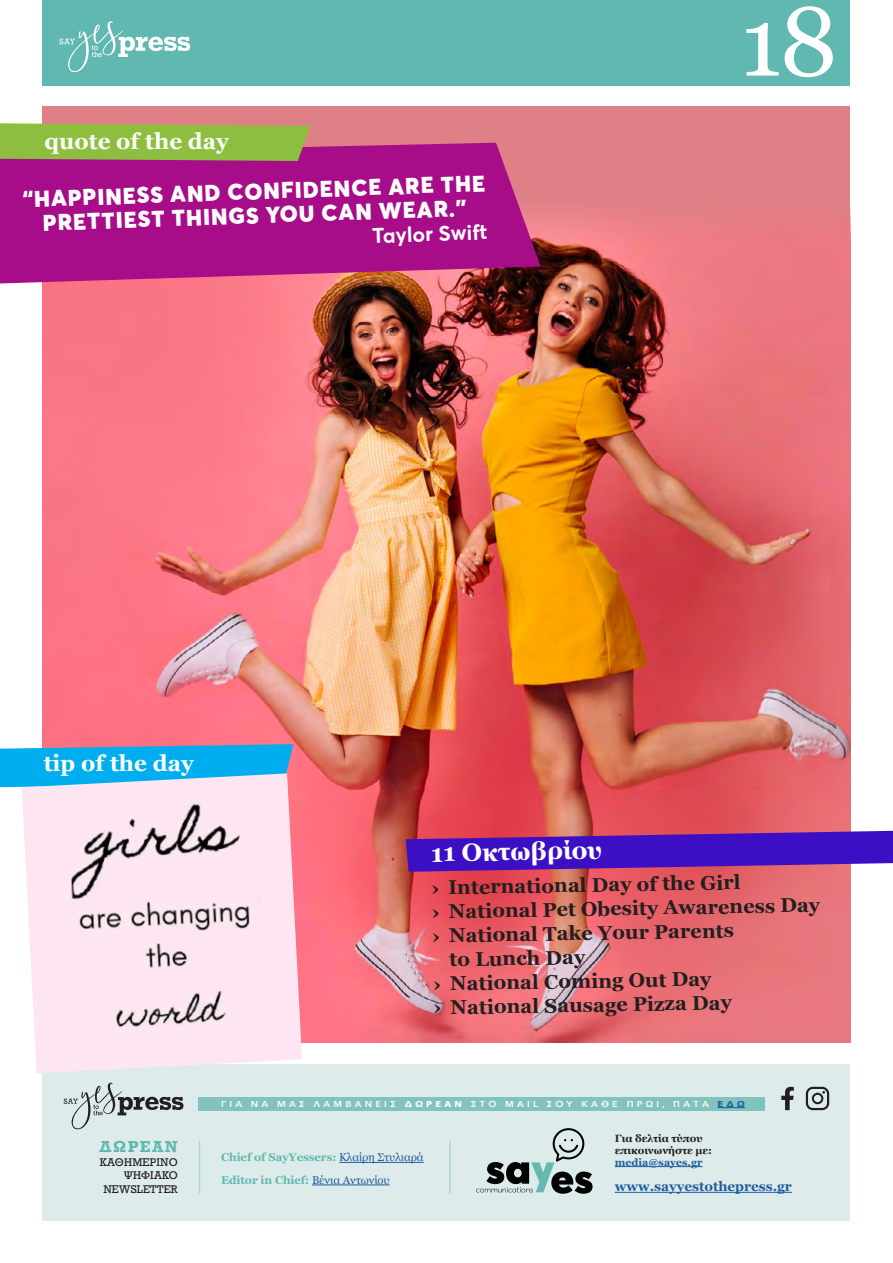
<style>
.page{position:relative;width:893px;height:1263px;background:#fff}
.page>*{position:absolute;margin:0;border:0;box-sizing:border-box;transform-origin:0 0}
.t1{font:97.5px "Georgia";color:#fff}
.t2{font:700 25.05px "Georgia";color:#fff}
.t3{font:900 22.5px/24px "Averta";color:#fff;text-align:center}
.t4{font:700 22.5px "Georgia";color:#fff}
.t5{font:700 21px "Averta";color:#fff}
.t6{font:700 19.95px "Georgia";color:#231f20}
.t7{font:700 15px "Rockwell";letter-spacing:.095em;color:#61b8b0}
.t8{font:700 13.5px "Georgia";color:#215e9e}
.t9{font:700 11.25px/22.5px "Georgia";letter-spacing:-.005em;color:#61b8b0}
.t10{font:700 10.5px/12px "Georgia";color:#231f20}
.t11{font:10.5px/13.5px "Rockwell";color:#231f20;text-align:right}
.t12{font:700 10.5px "Georgia";color:#215e9e}
.t13{font:600 8.55px "Avenir Next";letter-spacing:.34em;color:#fff;scale:1.11 1}
.s1{font-weight:700}
.s2{font-weight:700;color:#215e9e}
.s3{font-weight:400;color:#215e9e}
</style>
<div class="page">
<div style="left:43px;top:0;width:807px;height:85px;background:#61b8b0"></div>
<svg style="left:60px;top:21px;width:130px;height:51px"></svg>
<div style="left:43px;top:106px;width:807px;height:937px;background:#df8086"></div>
<img style="left:43px;top:214px;width:807px;height:829px">
<svg style="left:0;top:143px;width:541px;height:140px;background:#ab1786"></svg>
<svg style="left:0;top:123px;width:310px;height:38px;background:#92b445"></svg>
<svg style="left:0;top:744px;width:293px;height:43px;background:#17abe7"></svg>
<div style="left:43px;top:1064px;width:807px;height:156px;background:#ddecea"></div>
<svg style="left:64px;top:1083px;width:120px;height:46px"></svg>
<svg style="left:781px;top:1087px;width:13px;height:23px"></svg>
<svg style="left:806px;top:1087px;width:23px;height:23px"></svg>
<hr style="left:339px;top:1162px;width:85px;height:1px;background:#215e9e">
<hr style="left:312px;top:1184px;width:78px;height:1px;background:#215e9e">
<svg style="left:476px;top:1128px;width:116px;height:66px"></svg>
<hr style="left:615px;top:1166px;width:87px;height:1px;background:#215e9e">
<hr style="left:615px;top:1192px;width:177px;height:1px;background:#215e9e">
<hr style="left:199px;top:1141px;width:1px;height:52px;background:#b0d6d2">
<hr style="left:449px;top:1141px;width:2px;height:52px;background:#b0d6d2">
<div style="left:198px;top:1097px;width:567px;height:13px;background:#82c3bd"></div>
<svg style="left:717px;top:1107px;width:28px;height:1px"></svg>
<svg style="left:406px;top:831px;width:487px;height:41px;background:#5f21b0"></svg>
<img style="left:22px;top:773px;width:280px;height:300px">
<p class="t4" style="left:45px;top:124px;width:186px">quote of the day</p>
<p class="t3" style="left:22px;top:187px;width:464px;rotate:-2deg">“HAPPINESS AND CONFIDENCE ARE THE<br>PRETTIEST THINGS YOU CAN WEAR.”</p>
<p class="t5" style="left:372px;top:222px;width:117px;rotate:-2deg">Taylor Swift</p>
<p class="t4" style="left:44px;top:746px;width:152px">tip of the day</p>
<h1 class="t1" style="left:740px;top:-29px;width:99px">18</h1>
<p class="t2" style="left:431px;top:834px;width:173px;rotate:-1deg">11 Οκτωβρίου</p>
<p class="t6" style="left:431px;top:872px;width:311px;rotate:-1deg">› International Day of the Girl</p>
<p class="t6" style="left:432px;top:896px;width:390px;rotate:-1deg">› National Pet Obesity Awareness Day</p>
<p class="t6" style="left:432px;top:920px;width:303px;rotate:-1deg">› National Take Your Parents</p>
<p class="t6" style="left:449px;top:944px;width:137px;rotate:-1deg">to Lunch Day</p>
<p class="t6" style="left:433px;top:968px;width:280px;rotate:-1deg">› National Coming Out Day</p>
<p class="t6" style="left:433px;top:992px;width:300px;rotate:-1deg">› National Sausage Pizza Day</p>
<p class="t7" style="left:99px;top:1137px;width:80px">ΔΩΡΕΑΝ</p>
<p class="t11" style="left:100px;top:1155px;width:79px">ΚΑΘΗΜΕΡΙΝΟ<br>ΨΗΦΙΑΚΟ<br>NEWSLETTER</p>
<p class="t13" style="left:221px;top:1097px;width:473px">ΓΙΑ ΝΑ ΜΑΣ ΛΑΜΒΑΝΕΙΣ <span class="s1">ΔΩΡΕΑΝ</span> ΣΤΟ MAIL ΣΟΥ ΚΑΘΕ ΠΡΩΙ, ΠΑΤΑ <span class="s2">ΕΔΩ</span></p>
<p class="t9" style="left:221px;top:1146px;width:204px">Chief of SayΥessers: <span class="s3">Κλαίρη Στυλιαρά<br></span>Editor in Chief: <span class="s3">Βένια Αντωνίου</span></p>
<p class="t10" style="left:615px;top:1131px;width:99px">Για δελτία τύπου επικοινωνήστε με:</p>
<p class="t12" style="left:615px;top:1154px;width:89px">media@sayes.gr</p>
<p class="t8" style="left:615px;top:1176px;width:179px">www.sayyestothepress.gr</p>
</div>
